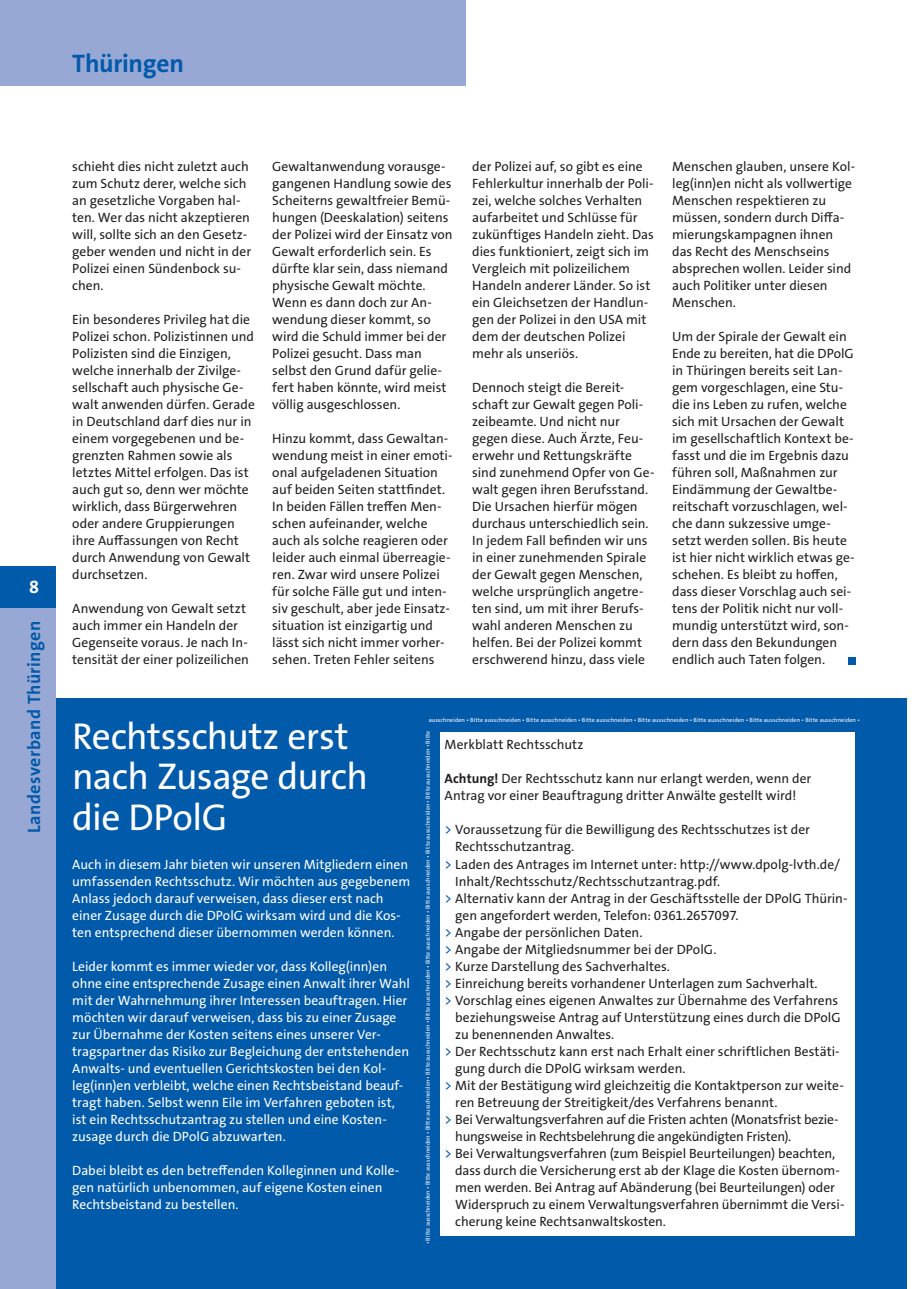
<style>
.page{position:relative;width:919px;height:1289px;background:#fff}
.page>*{position:absolute;margin:0;border:0;box-sizing:border-box;transform-origin:0 0}
.Headline_25_pt{font:37.5px/40.5px "The Sans Os F";letter-spacing:-.02em;color:#fff}
.t1{font:700 25.5px "The Sans Os F";letter-spacing:-.015em;color:#015aaa}
.t2{font:700 18px "The Sans Os F";letter-spacing:.02em;color:#015aaa}
.t3{font:700 18px "The Sans Os F";color:#fff}
.Grundtext{font:13.5px/17px "The Sans Os F";color:#231f20}
.Grundtext-2{font:13.5px/17px "The Sans Os F";color:#fff}
.t4{font:6px "The Sans Os F";letter-spacing:.01em;color:#fff}
.s1{font-weight:700}
.s2{color:#015aaa}
</style>
<div class="page">
<div style="left:0;top:698px;width:906px;height:590px;background:#015aaa"></div>
<div style="left:848px;top:657px;width:7px;height:7px;background:#015aaa"></div>
<div style="left:440px;top:732px;width:415px;height:503px;background:#fff"></div>
<div style="left:0;top:566px;width:55px;height:42px;background:#015aaa"></div>
<div style="left:0;top:608px;width:55px;height:680px;background:#97a8d5"></div>
<div style="left:0;top:0;width:466px;height:85px;background:#97a8d5"></div>
<h2 class="t1" style="left:72px;top:47px;width:113px">Thüringen</h2>
<h3 class="t3" style="left:29px;top:575px;width:11px">8</h3>
<h3 class="t2" style="left:22px;top:833px;width:213px;rotate:-90deg">Landesverband Thüringen</h3>
<p class="Grundtext" style="left:72px;top:158px;width:180px">schieht dies nicht zuletzt auch zum Schutz derer, welche sich an gesetzliche Vorgaben hal&shy;ten. Wer das nicht akzeptieren will, sollte sich an den Gesetz&shy;geber wenden und nicht in der<br>Polizei einen Sündenbock su&shy;chen.</p>
<p class="Grundtext" style="left:72px;top:311px;width:184px">Ein besonderes Privileg hat die<br>Polizei schon. Polizistinnen und<br>Polizisten sind die Einzigen, welche innerhalb der Zivilge&shy;sellschaft auch physische Ge&shy;walt anwenden dürfen. Gerade in Deutschland darf dies nur in einem vorgegebenen und be&shy;grenzten Rahmen sowie als letztes Mittel erfolgen. Das ist auch gut so, denn wer möchte wirklich, dass Bürgerwehren oder andere Gruppierungen ihre Auffassungen von Recht durch Anwendung von Gewalt durchsetzen.</p>
<p class="Grundtext" style="left:72px;top:600px;width:178px">Anwendung von Gewalt setzt auch immer ein Handeln der<br>Gegenseite voraus. Je nach In&shy;tensität der einer polizeilichen</p>
<p class="Grundtext" style="left:272px;top:158px;width:182px">Gewaltanwendung vorausge&shy;gangenen Handlung sowie des<br>Scheiterns gewaltfreier Bemü&shy;hungen (Deeskalation) seitens der Polizei wird der Einsatz von<br>Gewalt erforderlich sein. Es dürfte klar sein, dass niemand physische Gewalt möchte.<br>Wenn es dann doch zur An&shy;wendung dieser kommt, so wird die Schuld immer bei der<br>Polizei gesucht. Dass man selbst den Grund dafür gelie&shy;fert haben könnte, wird meist völlig ausgeschlossen.</p>
<p class="Grundtext" style="left:272px;top:430px;width:182px">Hinzu kommt, dass Gewaltan&shy;wendung meist in einer emoti&shy;onal aufgeladenen Situation auf beiden Seiten stattfindet.<br>In beiden Fällen treffen Men&shy;schen aufeinander, welche auch als solche reagieren oder leider auch einmal überreagie&shy;ren. Zwar wird unsere Polizei für solche Fälle gut und inten&shy;siv geschult, aber jede Einsatz&shy;situation ist einzigartig und lässt sich nicht immer vorher&shy;sehen. Treten Fehler seitens</p>
<p class="Grundtext" style="left:472px;top:158px;width:183px">der Polizei auf, so gibt es eine<br>Fehlerkultur innerhalb der Poli&shy;zei, welche solches Verhalten aufarbeitet und Schlüsse für zukünftiges Handeln zieht. Das dies funktioniert, zeigt sich im<br>Vergleich mit polizeilichem<br>Handeln anderer Länder. So ist ein Gleichsetzen der Handlun&shy;gen der Polizei in den USA mit dem der deutschen Polizei mehr als unseriös.</p>
<p class="Grundtext" style="left:472px;top:379px;width:184px">Dennoch steigt die Bereit&shy;schaft zur Gewalt gegen Poli&shy;zeibeamte. Und nicht nur gegen diese. Auch Ärzte, Feu&shy;erwehr und Rettungskräfte sind zunehmend Opfer von Ge&shy;walt gegen ihren Berufsstand.<br>Die Ursachen hierfür mögen durchaus unterschiedlich sein.<br>In jedem Fall befinden wir uns in einer zunehmenden Spirale der Gewalt gegen Menschen, welche ursprünglich angetre&shy;ten sind, um mit ihrer Berufs&shy;wahl anderen Menschen zu helfen. Bei der Polizei kommt erschwerend hinzu, dass viele</p>
<p class="Grundtext" style="left:672px;top:158px;width:184px">Menschen glauben, unsere Kol&shy;leg(inn)en nicht als vollwertige<br>Menschen respektieren zu müssen, sondern durch Diffa&shy;mierungskampagnen ihnen das Recht des Menschseins absprechen wollen. Leider sind auch Politiker unter diesen<br>Menschen.</p>
<p class="Grundtext" style="left:672px;top:328px;width:184px">Um der Spirale der Gewalt ein<br>Ende zu bereiten, hat die DPolG in Thüringen bereits seit Lan&shy;gem vorgeschlagen, eine Stu&shy;die ins Leben zu rufen, welche sich mit Ursachen der Gewalt im gesellschaftlich Kontext be&shy;fasst und die im Ergebnis dazu führen soll, Maßnahmen zur<br>Eindämmung der Gewaltbe&shy;reitschaft vorzuschlagen, wel&shy;che dann sukzessive umge&shy;setzt werden sollen. Bis heute ist hier nicht wirklich etwas ge&shy;schehen. Es bleibt zu hoffen, dass dieser Vorschlag auch sei&shy;tens der Politik nicht nur voll&shy;mundig unterstützt wird, son&shy;dern dass den Bekundungen endlich auch Taten folgen.</p>
<p class="Headline_25_pt" style="left:72px;top:716px;width:297px">Rechtsschutz erst nach Zusage durch die DPolG</p>
<p class="Grundtext-2" style="left:72px;top:855px;width:339px">Auch in diesem Jahr bieten wir unseren Mitgliedern einen umfassenden Rechtsschutz. Wir möchten aus gegebenem Anlass jedoch darauf verweisen, dass dieser erst nach einer Zusage durch die DPolG wirksam wird und die Kos&shy;ten entsprechend dieser übernommen werden können.</p>
<p class="Grundtext-2" style="left:72px;top:957px;width:339px">Leider kommt es immer wieder vor, dass Kolleg(inn)en ohne eine entsprechende Zusage einen Anwalt ihrer Wahl mit der Wahrnehmung ihrer Interessen beauftragen. Hier möchten wir darauf verweisen, dass bis zu einer Zusage zur Übernahme der Kosten seitens eines unserer Ver&shy;tragspartner das Risiko zur Begleichung der entstehenden Anwalts- und eventuellen Gerichtskosten bei den Kol&shy;leg(inn)en verbleibt, welche einen Rechtsbeistand beauf&shy;tragt haben. Selbst wenn Eile im Verfahren geboten ist, ist ein Rechtsschutzantrag zu stellen und eine Kosten&shy;zusage durch die DPolG abzuwarten.</p>
<p class="Grundtext-2" style="left:72px;top:1161px;width:328px">Dabei bleibt es den betreffenden Kolleginnen und Kolle&shy;gen natürlich unbenommen, auf eigene Kosten einen<br>Rechtsbeistand zu bestellen.</p>
<p class="t4" style="left:428px;top:716px;width:432px">ausschneiden • Bitte ausschneiden • Bitte ausschneiden • Bitte ausschneiden • Bitte ausschneiden • Bitte ausschneiden • Bitte ausschneiden • Bitte ausschneiden •</p>
<p class="t4" style="left:424px;top:1244px;width:515px;rotate:-90deg">• Bitte ausschneiden • Bitte ausschneiden • Bitte ausschneiden • Bitte ausschneiden • Bitte ausschneiden • Bitte ausschneiden • Bitte ausschneiden • Bitte ausschneiden • Bitte ausschneiden • Bitte</p>
<p class="Grundtext" style="left:444px;top:736px;width:140px">Merkblatt Rechtsschutz</p>
<p class="Grundtext" style="left:444px;top:770px;width:368px"><span class="s1">Achtung!</span> Der Rechtsschutz kann nur erlangt werden, wenn der<br>Antrag vor einer Beauftragung dritter Anwälte gestellt wird!</p>
<p class="Grundtext" style="left:455px;top:821px;width:356px;text-indent:-11px"><span class="s2">&gt;</span> Voraussetzung für die Bewilligung des Rechtsschutzes ist der<br>Rechtsschutzantrag.</p>
<p class="Grundtext" style="left:455px;top:855px;width:386px;text-indent:-11px"><span class="s2">&gt;</span> Laden des Antrages im Internet unter: http://www.dpolg-lvth.de/<br>Inhalt/Rechtsschutz/Rechtsschutzantrag.pdf.</p>
<p class="Grundtext" style="left:455px;top:889px;width:394px;text-indent:-11px"><span class="s2">&gt;</span> Alternativ kann der Antrag in der Geschäftsstelle der DPolG Thürin&shy;gen angefordert werden, Telefon: 0361.2657097.</p>
<p class="Grundtext" style="left:444px;top:923px;width:199px"><span class="s2">&gt;</span> Angabe der persönlichen Daten.</p>
<p class="Grundtext" style="left:444px;top:940px;width:273px"><span class="s2">&gt;</span> Angabe der Mitgliedsnummer bei der DPolG.</p>
<p class="Grundtext" style="left:444px;top:957px;width:227px"><span class="s2">&gt;</span> Kurze Darstellung des Sachverhaltes.</p>
<p class="Grundtext" style="left:444px;top:974px;width:374px"><span class="s2">&gt;</span> Einreichung bereits vorhandener Unterlagen zum Sachverhalt.</p>
<p class="Grundtext" style="left:455px;top:991px;width:387px;text-indent:-11px"><span class="s2">&gt;</span> Vorschlag eines eigenen Anwaltes zur Übernahme des Verfahrens beziehungsweise Antrag auf Unterstützung eines durch die DPolG zu benennenden Anwaltes.</p>
<p class="Grundtext" style="left:455px;top:1042px;width:386px;text-indent:-11px"><span class="s2">&gt;</span> Der Rechtsschutz kann erst nach Erhalt einer schriftlichen Bestäti&shy;gung durch die DPolG wirksam werden.</p>
<p class="Grundtext" style="left:455px;top:1076px;width:390px;text-indent:-11px"><span class="s2">&gt;</span> Mit der Bestätigung wird gleichzeitig die Kontaktperson zur weite&shy;ren Betreuung der Streitigkeit/des Verfahrens benannt.</p>
<p class="Grundtext" style="left:455px;top:1110px;width:385px;text-indent:-11px"><span class="s2">&gt;</span> Bei Verwaltungsverfahren auf die Fristen achten (Monatsfrist bezie&shy;hungsweise in Rechtsbelehrung die angekündigten Fristen).</p>
<p class="Grundtext" style="left:455px;top:1144px;width:391px;text-indent:-11px"><span class="s2">&gt;</span> Bei Verwaltungsverfahren (zum Beispiel Beurteilungen) beachten, dass durch die Versicherung erst ab der Klage die Kosten übernom&shy;men werden. Bei Antrag auf Abänderung (bei Beurteilungen) oder Widerspruch zu einem Verwaltungsverfahren übernimmt die Versi&shy;cherung keine Rechtsanwaltskosten.</p>
</div>
